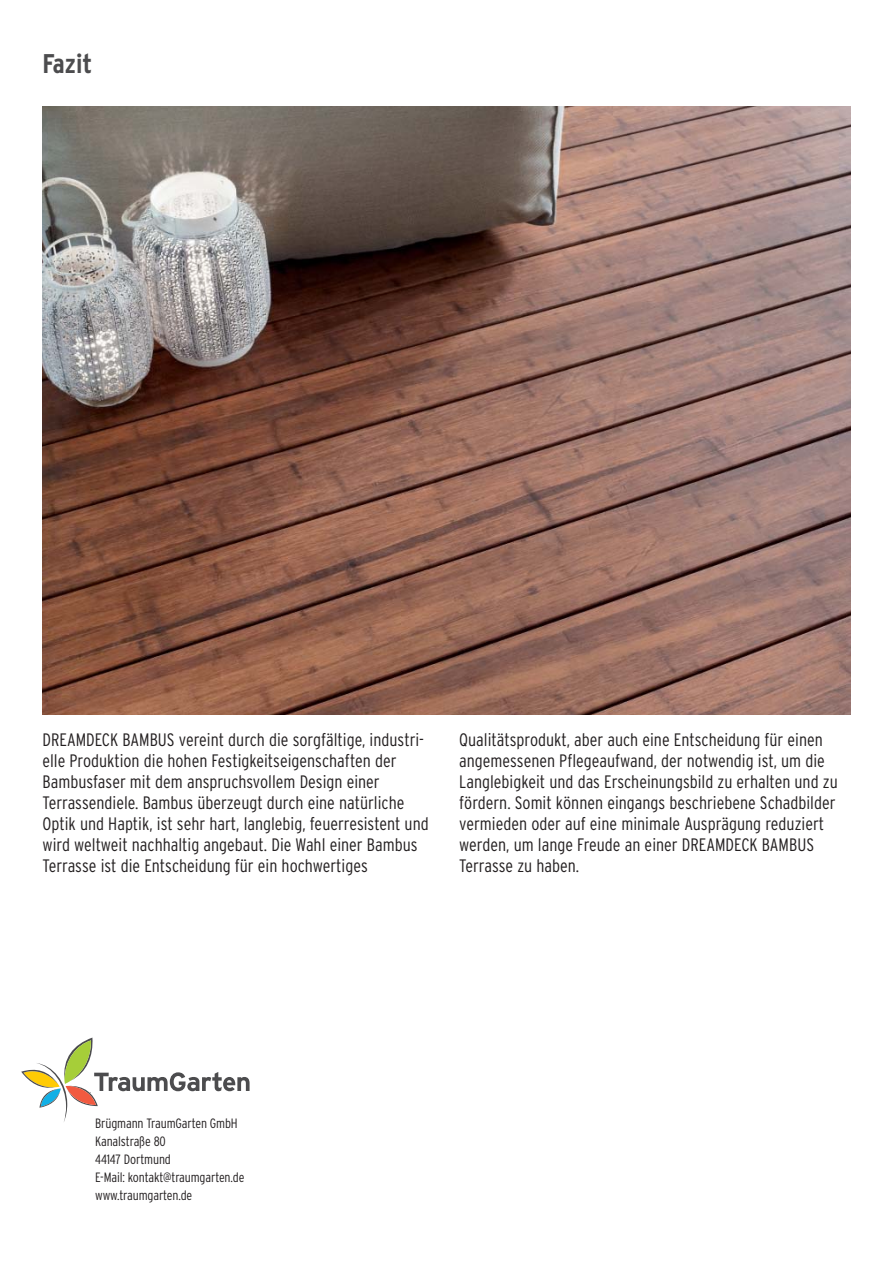
<style>
.page{position:relative;width:893px;height:1263px;background:#fff}
.page>*{position:absolute;margin:0;border:0;box-sizing:border-box;transform-origin:0 0}
.t1{font:700 27px "Interstate Condensed";color:#4c4c4e}
.t2{font:300 18px/21px "Interstate Condensed";color:#231f20}
.t3{font:300 13.5px/18px "Interstate Condensed";letter-spacing:-.01em;color:#231f20}
</style>
<div class="page">
<img style="left:42px;top:106px;width:808px;height:608px">
<svg style="left:21px;top:1038px;width:229px;height:84px"></svg>
<h1 class="t1" style="left:42px;top:53px;width:51px">Fazit</h1>
<p class="t2" style="left:42px;top:730px;width:388px">DREAMDECK BAMBUS vereint durch die sorgfältige, industri&shy;elle Produktion die hohen Festigkeitseigenschaften der Bambus faser mit dem anspruchsvollem Design einer Terrassendiele. Bambus überzeugt durch eine natürliche Optik und Haptik, ist sehr hart, langlebig, feuerresistent und wird weltweit nachhaltig angebaut. Die Wahl einer Bambus Terrasse ist die Entscheidung für ein hochwertiges</p>
<p class="t2" style="left:459px;top:731px;width:380px">Qualitätsprodukt, aber auch eine Entscheidung für einen angemessenen Pflegeaufwand, der notwendig ist, um die Langlebigkeit und das Erscheinungsbild zu erhalten und zu fördern. Somit können eingangs beschriebene Schadbilder vermieden oder auf eine minimale Ausprägung reduziert werden, um lange Freude an einer DREAMDECK BAMBUS Terrasse zu haben.</p>
<p class="t3" style="left:95px;top:1115px;width:151px">Brügmann TraumGarten GmbH<br>Kanalstraße 80<br>44147 Dortmund<br>E-Mail: kontakt@traumgarten.de www.traumgarten.de</p>
</div>
